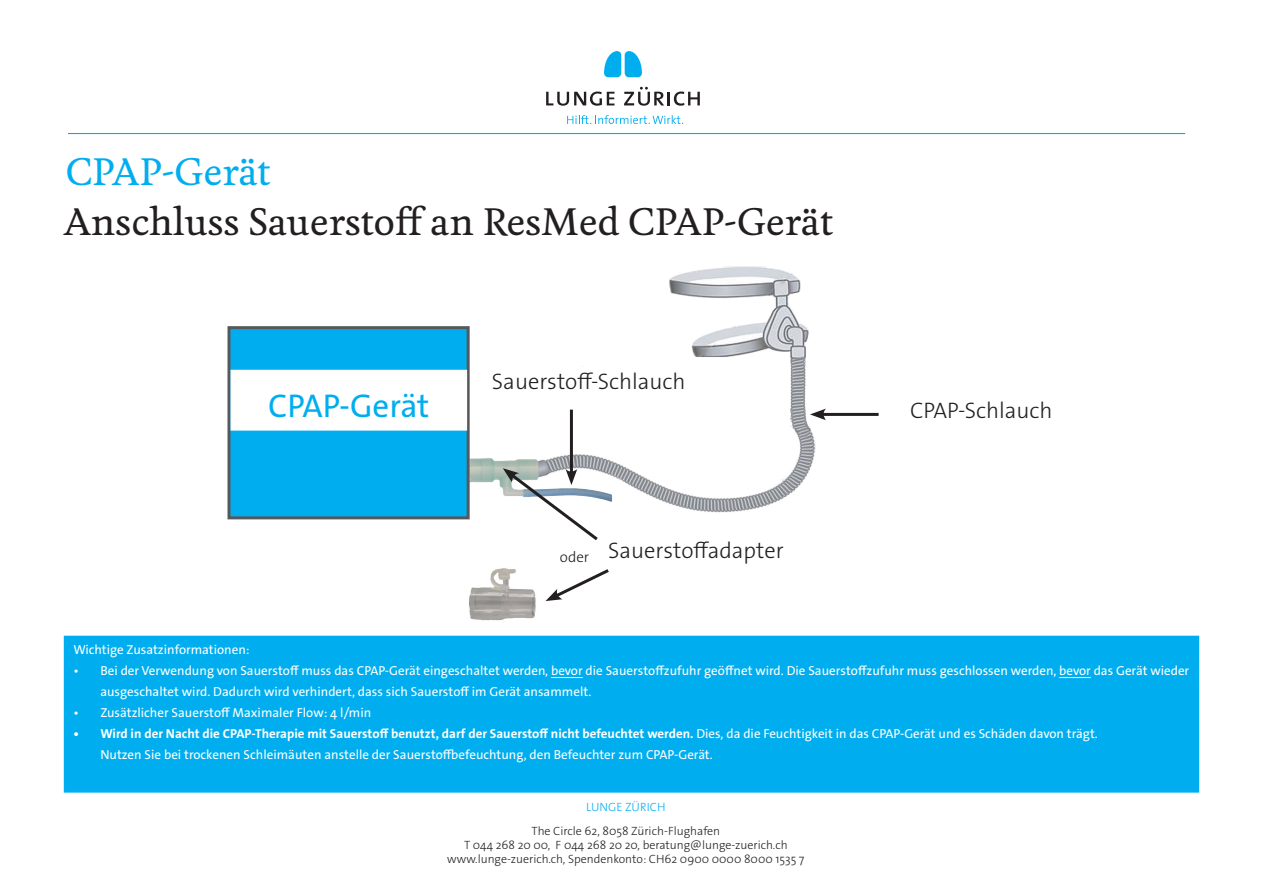
<style>
.page{position:relative;width:1263px;height:893px;background:#fff}
.page>*{position:absolute;margin:0;border:0;box-sizing:border-box;transform-origin:0 0}
.Titel_ohne_Linie{font:500 36px "Feijoa";color:#231f20}
.Titel_Linie{font:500 36px "Feijoa";color:#00aeef}
.Grundtext{font:33px "The Sans Os F";color:#00aeef}
.Grundtext-2{font:300 22.5px "The Sans Os F";color:#231f20}
.Grundtext-3{font:300 15px "The Sans Os F";color:#231f20}
.Grundtext-4{font:13.05px/21px "The Sans Os F";color:#fff}
.t1{font:300 12px "The Sans Os F";color:#231f20}
.t2{font:300 12px "The Sans Os F";color:#00aeef}
.s1{font-weight:700}
</style>
<div class="page">
<svg style="left:546px;top:92px;width:68px;height:14px"></svg>
<svg style="left:624px;top:87px;width:76px;height:19px"></svg>
<svg style="left:567px;top:115px;width:116px;height:9px"></svg>
<div style="left:625px;top:51px;width:17px;height:26px;background:#00aeef;border-radius:4px"></div>
<div style="left:604px;top:51px;width:17px;height:26px;background:#00aeef;border-radius:4px"></div>
<img style="left:391px;top:266px;width:440px;height:254px">
<hr style="left:68px;top:133px;width:1117px;height:1px;background:#00aeef">
<hr style="left:570px;top:410px;width:3px;height:65px;background:#231f20">
<div style="left:227px;top:326px;width:243px;height:193px;background:#00aeef;border:3px solid #57585a"></div>
<div style="left:231px;top:370px;width:235px;height:60px;background:#fff"></div>
<div style="left:231px;top:370px;width:236px;height:61px;border:1px solid #fff"></div>
<svg style="left:503px;top:468px;width:98px;height:73px"></svg>
<hr style="left:820px;top:413px;width:58px;height:3px;background:#231f20">
<svg style="left:810px;top:409px;width:16px;height:11px"></svg>
<div style="left:64px;top:636px;width:1135px;height:157px;background:#00aeef;border:2px solid #00aeef"></div>
<hr style="left:551px;top:677px;width:32px;height:1px;background:#fff">
<hr style="left:1059px;top:677px;width:32px;height:1px;background:#fff">
<img style="left:469px;top:568px;width:67px;height:53px">
<svg style="left:545px;top:569px;width:64px;height:32px"></svg>
<p class="Titel_Linie" style="left:65px;top:149px;width:207px">CPAP-Gerät</p>
<p class="Titel_ohne_Linie" style="left:63px;top:199px;width:771px">Anschluss Sauerstoff an ResMed CPAP-Gerät</p>
<p class="Grundtext" style="left:268px;top:384px;width:163px">CPAP-Gerät</p>
<p class="Grundtext-2" style="left:492px;top:367px;width:195px">Sauerstoff-Schlauch</p>
<p class="Grundtext-3" style="left:560px;top:548px;width:31px">oder</p>
<p class="Grundtext-2" style="left:608px;top:536px;width:177px">Sauerstoffadapter</p>
<p class="Grundtext-2" style="left:910px;top:396px;width:144px">CPAP-Schlauch</p>
<p class="Grundtext-4" style="left:73px;top:639px;width:178px">Wichtige Zusatzinformationen:</p>
<p class="Grundtext-4" style="left:100px;top:660px;width:1090px;text-indent:-27px">• Bei der Verwendung von Sauerstoff muss das CPAP-Gerät eingeschaltet werden, bevor die Sauerstoffzufuhr geöffnet wird. Die Sauerstoffzufuhr muss geschlossen werden, bevor das Gerät wieder ausgeschaltet wird. Dadurch wird verhindert, dass sich Sauerstoff im Gerät ansammelt.</p>
<p class="Grundtext-4" style="left:73px;top:702px;width:299px">• Zusätzlicher Sauerstoff Maximaler Flow: 4 l/min</p>
<p class="Grundtext-4" style="left:100px;top:723px;width:999px;text-indent:-27px"><span class="s1">• Wird in der Nacht die CPAP-Therapie mit Sauerstoff benutzt, darf der Sauerstoff nicht befeuchtet werden.</span> Dies, da die Feuchtigkeit in das CPAP-Gerät und es Schäden davon trägt.<br>Nutzen Sie bei trockenen Schleimäuten anstelle der Sauerstoffbefeuchtung, den Befeuchter zum CPAP-Gerät.</p>
<p class="t2" style="left:586px;top:799px;width:81px">LUNGE ZÜRICH</p>
<p class="t1" style="left:531px;top:823px;width:190px">The Circle 62, 8058 Zürich-Flughafen</p>
<p class="t1" style="left:464px;top:837px;width:325px">T 044 268 20 00, F 044 268 20 20, beratung@lunge-zuerich.ch</p>
<p class="t1" style="left:447px;top:852px;width:359px">www.lunge-zuerich.ch, Spendenkonto: CH62 0900 0000 8000 1535 7</p>
</div>
